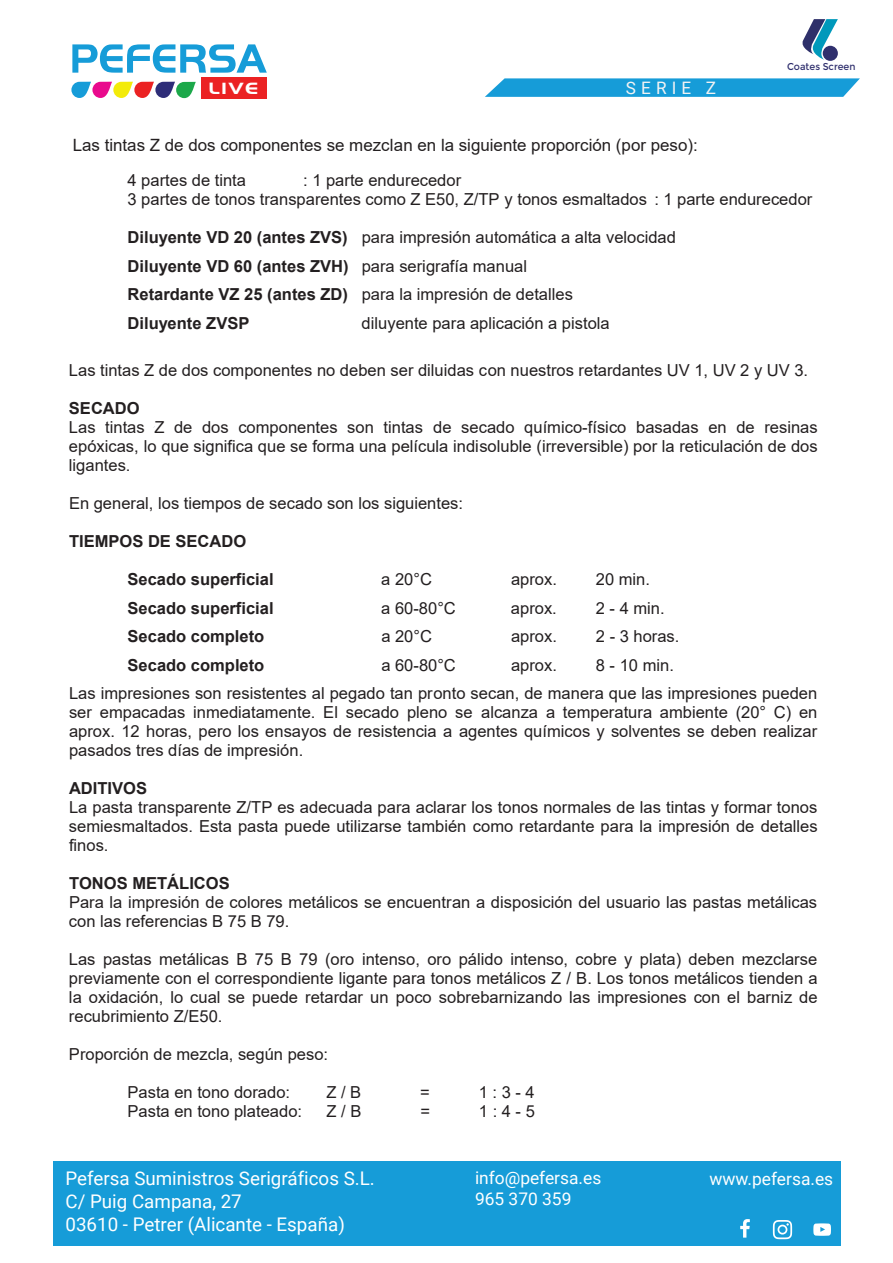
<style>
.page{position:relative;width:893px;height:1263px;background:#fff}
.page>*{position:absolute;margin:0;border:0;box-sizing:border-box;transform-origin:0 0}
.t1{font:18.75px/22.5px "Roboto";color:#fff}
.t2{font:17.4px/20.9px "Roboto";color:#fff}
.t3{font:17.1px "Roboto";letter-spacing:.3em;color:#f2f3f4}
.t4{font:16.95px "Arial";color:#231f20}
.t5{font:700 16.95px "Handel Got D";color:#fff;scale:1.26 1}
.t6{font:16.5px/19px "Arial";color:#231f20;text-align:justify}
.t7{font:700 16.5px/28.5px "Arial";color:#231f20}
.t8{font:9.9px "Montserrat";color:#30306e;scale:.95 1}
.s1{font-weight:400}
</style>
<div class="page">
<svg style="left:802px;top:19px;width:36px;height:41px"></svg>
<div style="left:201px;top:78px;width:66px;height:21px;background:#eb2223"></div>
<svg style="left:72px;top:44px;width:195px;height:29px"></svg>
<svg style="left:71px;top:82px;width:125px;height:16px"></svg>
<svg style="left:485px;top:78px;width:375px;height:19px;background:#27a3da"></svg>
<div style="left:53px;top:1161px;width:787px;height:84px;background:#169cd8"></div>
<svg style="left:773px;top:1220px;width:19px;height:19px"></svg>
<svg style="left:813px;top:1223px;width:18px;height:13px"></svg>
<svg style="left:740px;top:1219px;width:10px;height:18px"></svg>
<p class="t5" style="left:208px;top:79px;width:41px">LIVE</p>
<p class="t3" style="left:626px;top:76px;width:92px">SERIE Z</p>
<p class="t8" style="left:787px;top:60px;width:73px">Coates Screen</p>
<p class="t4" style="left:73px;top:133px;width:627px">Las tintas Z de dos componentes se mezclan en la siguiente proporción (por peso):</p>
<p class="t6" style="left:128px;top:171px;width:120px">4 partes de tinta</p>
<p class="t6" style="left:128px;top:171px;width:686px;text-indent:176px">: 1 parte endurecedor<br>3 partes de tonos transparentes como Z E50, Z/TP y tonos esmaltados : 1 parte endurecedor</p>
<p class="t7" style="left:128px;top:224px;width:550px">Diluyente VD 20 (antes ZVS) <span class="s1">para impresión automática a alta velocidad </span>Diluyente VD 60 (antes ZVH) <span class="s1">para serigrafía manual<br></span>Retardante VZ 25 (antes ZD) <span class="s1">para la impresión de detalles<br></span>Diluyente ZVSP</p>
<p class="t6" style="left:362px;top:313px;width:250px">diluyente para aplicación a pistola</p>
<p class="t6" style="left:69px;top:361px;width:741px">Las tintas Z de dos componentes no deben ser diluidas con nuestros retardantes UV 1, UV 2 y UV 3.</p>
<p class="t7" style="left:69px;top:394px;width:72px">SECADO</p>
<p class="t6" style="left:69px;top:418px;width:750px">Las tintas Z de dos componentes son tintas de secado químico-físico basadas en de resinas epóxicas, lo que significa que se forma una película indisoluble (irreversible) por la reticulación de dos ligantes.</p>
<p class="t6" style="left:69px;top:494px;width:396px">En general, los tiempos de secado son los siguientes:</p>
<p class="t7" style="left:69px;top:527px;width:179px">TIEMPOS DE SECADO</p>
<p class="t7" style="left:128px;top:565px;width:148px">Secado superficial</p>
<p class="t6" style="left:381px;top:570px;width:52px">a 20°C</p>
<p class="t6" style="left:511px;top:570px;width:47px">aprox.</p>
<p class="t6" style="left:596px;top:570px;width:56px">20 min.</p>
<p class="t7" style="left:128px;top:594px;width:148px">Secado superficial</p>
<p class="t6" style="left:381px;top:598px;width:76px">a 60-80°C</p>
<p class="t6" style="left:511px;top:598px;width:47px">aprox.</p>
<p class="t6" style="left:596px;top:598px;width:70px">2 - 4 min.</p>
<p class="t7" style="left:128px;top:622px;width:138px">Secado completo</p>
<p class="t6" style="left:381px;top:627px;width:52px">a 20°C</p>
<p class="t6" style="left:511px;top:627px;width:47px">aprox.</p>
<p class="t6" style="left:596px;top:627px;width:85px">2 - 3 horas.</p>
<p class="t7" style="left:128px;top:651px;width:138px">Secado completo</p>
<p class="t6" style="left:381px;top:655px;width:76px">a 60-80°C</p>
<p class="t6" style="left:511px;top:655px;width:47px">aprox.</p>
<p class="t6" style="left:69px;top:650px;width:750px;line-height:28.5px;text-indent:527px">8 - 10 min.<br>Las impresiones son resistentes al pegado tan pronto secan, de manera que las impresiones pueden</p>
<p class="t6" style="left:69px;top:703px;width:750px">ser empacadas inmediatamente. El secado pleno se alcanza a temperatura ambiente (20° C) en aprox. 12 horas, pero los ensayos de resistencia a agentes químicos y solventes se deben realizar pasados tres días de impresión.</p>
<p class="t7" style="left:69px;top:774px;width:80px">ADITIVOS</p>
<p class="t6" style="left:69px;top:798px;width:750px">La pasta transparente Z/TP es adecuada para aclarar los tonos normales de las tintas y formar tonos semiesmaltados. Esta pasta puede utilizarse también como retardante para la impresión de detalles finos.</p>
<p class="t7" style="left:69px;top:869px;width:162px">TONOS METÁLICOS</p>
<p class="t6" style="left:69px;top:892px;width:750px">Para la impresión de colores metálicos se encuentran a disposición del usuario las pastas metálicas con las referencias B 75 B 79.</p>
<p class="t6" style="left:69px;top:949px;width:750px">Las pastas metálicas B 75 B 79 (oro intenso, oro pálido intenso, cobre y plata) deben mezclarse previamente con el correspondiente ligante para tonos metálicos Z / B. Los tonos metálicos tienden a la oxidación, lo cual se puede retardar un poco sobrebarnizando las impresiones con el barniz de recubrimiento Z/E50.</p>
<p class="t6" style="left:69px;top:1044px;width:261px">Proporción de mezcla, según peso:</p>
<p class="t6" style="left:128px;top:1082px;width:164px">Pasta en tono dorado:</p>
<p class="t6" style="left:326px;top:1082px;width:36px">Z/B</p>
<p class="t6" style="left:420px;top:1082px;width:11px">=</p>
<p class="t6" style="left:479px;top:1082px;width:57px">1:3-4</p>
<p class="t6" style="left:128px;top:1101px;width:176px">Pasta en tono plateado:</p>
<p class="t6" style="left:327px;top:1101px;width:36px">Z/B</p>
<p class="t6" style="left:420px;top:1101px;width:11px">=</p>
<p class="t6" style="left:479px;top:1101px;width:57px">1:4-5</p>
<p class="t1" style="left:65px;top:1167px;width:311px">Pefersa Suministros Serigráficos S.L.<br>C/ Puig Campana, 27<br>03610 - Petrer (Alicante - España)</p>
<p class="t2" style="left:475px;top:1167px;width:128px">info@pefersa.es<br>965 370 359</p>
<p class="t2" style="left:709px;top:1168px;width:125px">www.pefersa.es</p>
</div>
